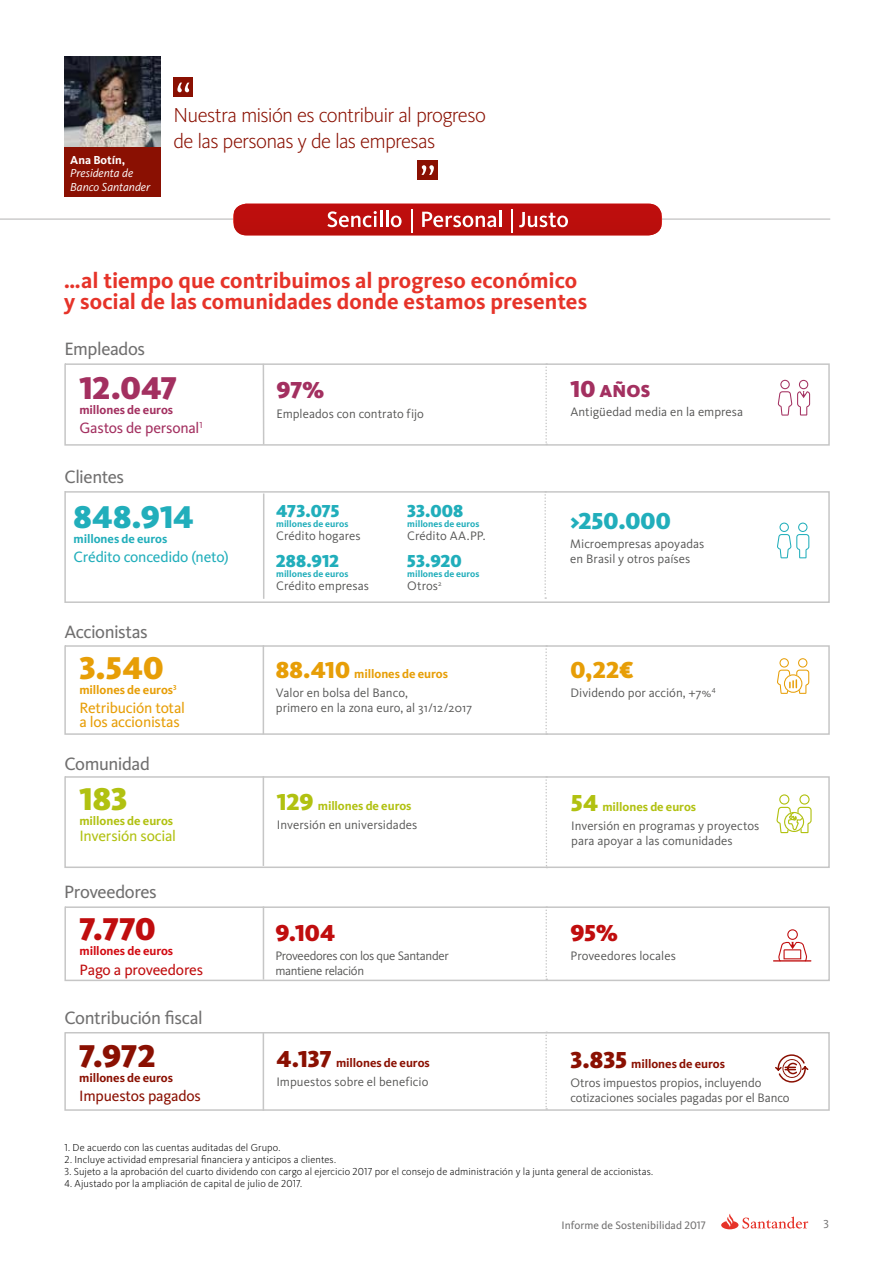
<style>
.page{position:relative;width:893px;height:1263px;background:#fff}
.page>*{position:absolute;margin:0;border:0;box-sizing:border-box;transform-origin:0 0}
.t1{font:900 32.7px "Kievit OT";color:#21aebb}
.t2{font:900 32.7px "Kievit OT";color:#a33060}
.t3{font:900 32.7px "Kievit OT";color:#e79e07}
.t4{font:900 32.7px "Kievit OT";color:#c00d0e}
.t5{font:900 32.7px "Kievit OT";color:#8a1002}
.t6{font:900 32.7px "Kievit OT";color:#b1c111}
.t7{font:900 24px "Kievit OT";color:#c00d0e}
.t8{font:900 24px "Kievit OT";letter-spacing:.005em;color:#21aebb}
.t9{font:900 24px "Kievit OT";color:#e79e07}
.t10{font:900 24px "Kievit OT";color:#a33060}
.t11{font:700 22.5px/21px "Kievit OT";color:#e63329}
.t12{font:300 21px/25.5px "Kievit OT";letter-spacing:-.035em;color:#8a1002}
.t13{font:18.45px "Kievit OT";letter-spacing:-.025em;color:#706f6f}
.t14{font:900 18px "Kievit OT";letter-spacing:-.005em;color:#21aebb}
.t15{font:900 18px "Kievit OT";color:#a33060}
.t16{font:15.45px/13.5px "Kievit OT";letter-spacing:-.015em;color:#e79e07}
.t17{font:15.45px "Kievit OT";letter-spacing:-.015em;color:#21aebb}
.t18{font:15.45px "Kievit OT";letter-spacing:-.01em;color:#a33060}
.t19{font:15.45px "Kievit OT";letter-spacing:-.015em;color:#c00d0e}
.t20{font:15.45px "Kievit OT";letter-spacing:-.015em;color:#8a1002}
.t21{font:15.45px "Kievit OT";letter-spacing:-.02em;color:#b1c111}
.t22{font:12.75px/15px "Kievit OT";letter-spacing:.005em;color:#575756}
.t23{font:12.75px/15px "Kievit OT";letter-spacing:-.025em;color:#575756}
.t24{font:700 12.45px "Kievit OT";letter-spacing:-.005em;color:#8a1002}
.t25{font:700 12.45px "Kievit OT";letter-spacing:-.005em;color:#b1c111}
.t26{font:700 12.45px "Kievit OT";letter-spacing:-.005em;color:#e79e07}
.t27{font:700 12.45px "Kievit OT";letter-spacing:-.005em;color:#a33060}
.t28{font:700 12.45px "Kievit OT";letter-spacing:-.005em;color:#d20a11}
.t29{font:700 12.45px "Kievit OT";letter-spacing:-.005em;color:#21aebb}
.t30{font:italic 12px/13.5px "Kievit OT";color:#fff}
.t31{font:700 12px "Kievit OT";color:#fff}
.t32{font:12px "Kievit OT";color:#706f6f}
.t33{font:11.25px "Kievit OT";color:#706f6f}
.t34{font:300 10.5px "Kievit OT";letter-spacing:.005em;color:#000}
.t35{font:700 9.45px "Kievit OT";letter-spacing:.005em;color:#21aebb}
.s1{font-weight:900;font-size:24px}
.s2{font-size:24px}
</style>
<div class="page">
<svg style="left:721px;top:1214px;width:87px;height:15px"></svg>
<hr style="left:0;top:219px;width:830px;height:1px;background:#b3b2b2">
<svg style="left:234px;top:204px;width:427px;height:31px;background:#c22625"></svg>
<svg style="left:64px;top:363px;width:766px;height:83px"></svg>
<hr style="left:263px;top:364px;width:1px;height:80px;background:#c6c6c6">
<svg style="left:545px;top:363px;width:2px;height:82px"></svg>
<svg style="left:778px;top:380px;width:32px;height:36px"></svg>
<svg style="left:64px;top:645px;width:766px;height:90px"></svg>
<hr style="left:263px;top:645px;width:1px;height:89px;background:#c6c6c6">
<svg style="left:545px;top:645px;width:2px;height:90px"></svg>
<div style="left:770px;top:653px;width:46px;height:42px;background:#fff"></div>
<svg style="left:777px;top:658px;width:32px;height:36px"></svg>
<svg style="left:64px;top:776px;width:766px;height:93px"></svg>
<hr style="left:263px;top:776px;width:1px;height:90px;background:#c6c6c6">
<svg style="left:545px;top:776px;width:2px;height:92px"></svg>
<svg style="left:776px;top:794px;width:36px;height:39px"></svg>
<svg style="left:64px;top:906px;width:766px;height:75px"></svg>
<hr style="left:263px;top:906px;width:1px;height:73px;background:#c6c6c6">
<svg style="left:545px;top:906px;width:2px;height:74px"></svg>
<hr style="left:774px;top:960px;width:37px;height:1px;background:#c00d0e">
<svg style="left:778px;top:929px;width:29px;height:32px"></svg>
<svg style="left:64px;top:1031px;width:766px;height:80px"></svg>
<hr style="left:263px;top:1032px;width:1px;height:79px;background:#c6c6c6">
<svg style="left:774px;top:1053px;width:36px;height:30px"></svg>
<svg style="left:545px;top:1031px;width:2px;height:79px"></svg>
<svg style="left:64px;top:491px;width:766px;height:112px"></svg>
<hr style="left:263px;top:493px;width:1px;height:106px;background:#c6c6c6">
<svg style="left:544px;top:491px;width:2px;height:108px"></svg>
<svg style="left:777px;top:523px;width:32px;height:35px"></svg>
<div style="left:64px;top:57px;width:96px;height:140px;background:#8a1002"></div>
<div style="left:173px;top:77px;width:20px;height:20px;background:#8a1002"></div>
<svg style="left:177px;top:83px;width:12px;height:9px"></svg>
<img style="left:64px;top:57px;width:96px;height:89px">
<div style="left:417px;top:160px;width:21px;height:20px;background:#8a1002"></div>
<svg style="left:421px;top:165px;width:13px;height:10px"></svg>
<p class="t31" style="left:70px;top:153px;width:57px">Ana Botín,</p>
<p class="t30" style="left:70px;top:167px;width:82px">Presidenta de<br>Banco Santander</p>
<h3 class="t12" style="left:173px;top:102px;width:314px">N uestra misión es contribuir al progreso de las personas y de las empresas</h3>
<h3 class="t11" style="left:64px;top:270px;width:525px">…al tiempo que contribuimos al progreso económico y social de las comunidades donde estamos presentes</h3>
<h3 class="t13" style="left:64px;top:338px;width:82px">Empleados</h3>
<h1 class="t2" style="left:79px;top:368px;width:100px">12.047</h1>
<p class="t27" style="left:79px;top:402px;width:95px">millones de euros</p>
<p class="t18" style="left:79px;top:418px;width:125px">Gastos de personal<sup>1</sup></p>
<h3 class="t13" style="left:64px;top:465px;width:61px">Clientes</h3>
<h1 class="t1" style="left:74px;top:497px;width:122px">848.914</h1>
<p class="t29" style="left:74px;top:531px;width:95px">millones de euros</p>
<p class="t17" style="left:74px;top:548px;width:157px">Crédito concedido (neto)</p>
<h3 class="t13" style="left:64px;top:621px;width:85px">Accionistas</h3>
<h1 class="t3" style="left:79px;top:648px;width:86px">3.540</h1>
<p class="t26" style="left:79px;top:682px;width:99px">millones de euros<sup>3</sup></p>
<p class="t16" style="left:79px;top:701px;width:107px">Retribución total a los accionistas</p>
<h3 class="t13" style="left:64px;top:752px;width:87px">Comunidad</h3>
<h1 class="t6" style="left:79px;top:779px;width:50px">183</h1>
<p class="t25" style="left:79px;top:813px;width:95px">millones de euros</p>
<p class="t21" style="left:79px;top:827px;width:98px">Inversión social</p>
<h3 class="t13" style="left:64px;top:881px;width:94px">Proveedores</h3>
<h1 class="t4" style="left:80px;top:909px;width:78px">7.770</h1>
<p class="t28" style="left:80px;top:943px;width:95px">millones de euros</p>
<p class="t19" style="left:80px;top:960px;width:125px">Pago a proveedores</p>
<h3 class="t13" style="left:64px;top:1006px;width:140px">Contribución fiscal</h3>
<h1 class="t5" style="left:79px;top:1036px;width:78px">7.972</h1>
<p class="t24" style="left:79px;top:1070px;width:95px">millones de euros</p>
<p class="t20" style="left:79px;top:1087px;width:123px">Impuestos pagados</p>
<h2 class="t10" style="left:276px;top:376px;width:49px">97%</h2>
<p class="t22" style="left:276px;top:406px;width:149px">Empleados con contrato fijo</p>
<h3 class="t14" style="left:276px;top:500px;width:65px">473.075</h3>
<p class="t35" style="left:276px;top:518px;width:74px">millones de euros</p>
<p class="t22" style="left:276px;top:528px;width:86px">Crédito hogares</p>
<h3 class="t14" style="left:276px;top:550px;width:64px">288.912</h3>
<p class="t35" style="left:276px;top:568px;width:74px">millones de euros</p>
<p class="t22" style="left:276px;top:579px;width:94px">Crédito empresas</p>
<h3 class="t14" style="left:407px;top:500px;width:57px">33.008</h3>
<p class="t35" style="left:407px;top:518px;width:74px">millones de euros</p>
<p class="t22" style="left:407px;top:528px;width:80px">Crédito AA.PP.</p>
<h3 class="t14" style="left:407px;top:550px;width:56px">53.920</h3>
<p class="t35" style="left:407px;top:568px;width:74px">millones de euros</p>
<p class="t22" style="left:407px;top:579px;width:36px">Otros<sup>2</sup></p>
<p class="t26" style="left:276px;top:666px;width:174px"><span class="s1">88.410</span> millones de euros</p>
<p class="t22" style="left:276px;top:685px;width:198px">Valor en bolsa del Banco,<br>primero en la zona euro, al 31/12/2017</p>
<p class="t25" style="left:277px;top:798px;width:136px"><span class="s1">129</span> millones de euros</p>
<p class="t22" style="left:277px;top:817px;width:142px">I nversión en universidades</p>
<h2 class="t7" style="left:275px;top:918px;width:62px">9.104</h2>
<p class="t23" style="left:275px;top:948px;width:175px">Proveedores con los que Santander mantiene relación</p>
<p class="t24" style="left:276px;top:1055px;width:155px"><span class="s1">4.137</span> millones de euros</p>
<p class="t22" style="left:276px;top:1074px;width:154px">I mpuestos sobre el beneficio</p>
<h3 class="t15" style="left:570px;top:380px;width:81px"><span class="s2">10</span> AÑOS</h3>
<p class="t22" style="left:570px;top:405px;width:174px">Antigüedad media en la empresa</p>
<h2 class="t8" style="left:570px;top:506px;width:102px">&gt;250.000</h2>
<p class="t22" style="left:570px;top:536px;width:136px">Microempresas apoyadas en Brasil y otros países</p>
<h2 class="t9" style="left:570px;top:656px;width:64px">0,22€</h2>
<p class="t22" style="left:570px;top:685px;width:147px">Dividendo por acción, +7%<sup>4</sup></p>
<p class="t25" style="left:571px;top:799px;width:126px"><span class="s1">54</span> millones de euros</p>
<p class="t22" style="left:571px;top:818px;width:190px">I nversión en programas y proyectos para apoyar a las comunidades</p>
<h2 class="t7" style="left:570px;top:918px;width:49px">95%</h2>
<p class="t22" style="left:570px;top:948px;width:107px">Proveedores locales</p>
<p class="t24" style="left:570px;top:1056px;width:156px"><span class="s1">3.835</span> millones de euros</p>
<p class="t22" style="left:570px;top:1075px;width:221px">Otros impuestos propios, incluyendo cotizaciones sociales pagadas por el Banco</p>
<p class="t34" style="left:65px;top:1141px;width:217px">1. De acuerdo con las cuentas auditadas del Grupo.</p>
<p class="t34" style="left:65px;top:1153px;width:273px">2. Incluye actividad empresarial financiera y anticipos a clientes.</p>
<p class="t34" style="left:65px;top:1165px;width:590px">3. Sujeto a la aprobación del cuarto dividendo con cargo al ejercicio 2017 por el consejo de administración y la junta general de accionistas.</p>
<p class="t34" style="left:65px;top:1177px;width:239px">4. Ajustado por la ampliación de capital de julio de 2017.</p>
<p class="t33" style="left:562px;top:1218px;width:146px">Informe de Sostenibilidad 2017</p>
<p class="t32" style="left:824px;top:1217px;width:7px">3</p>
</div>
